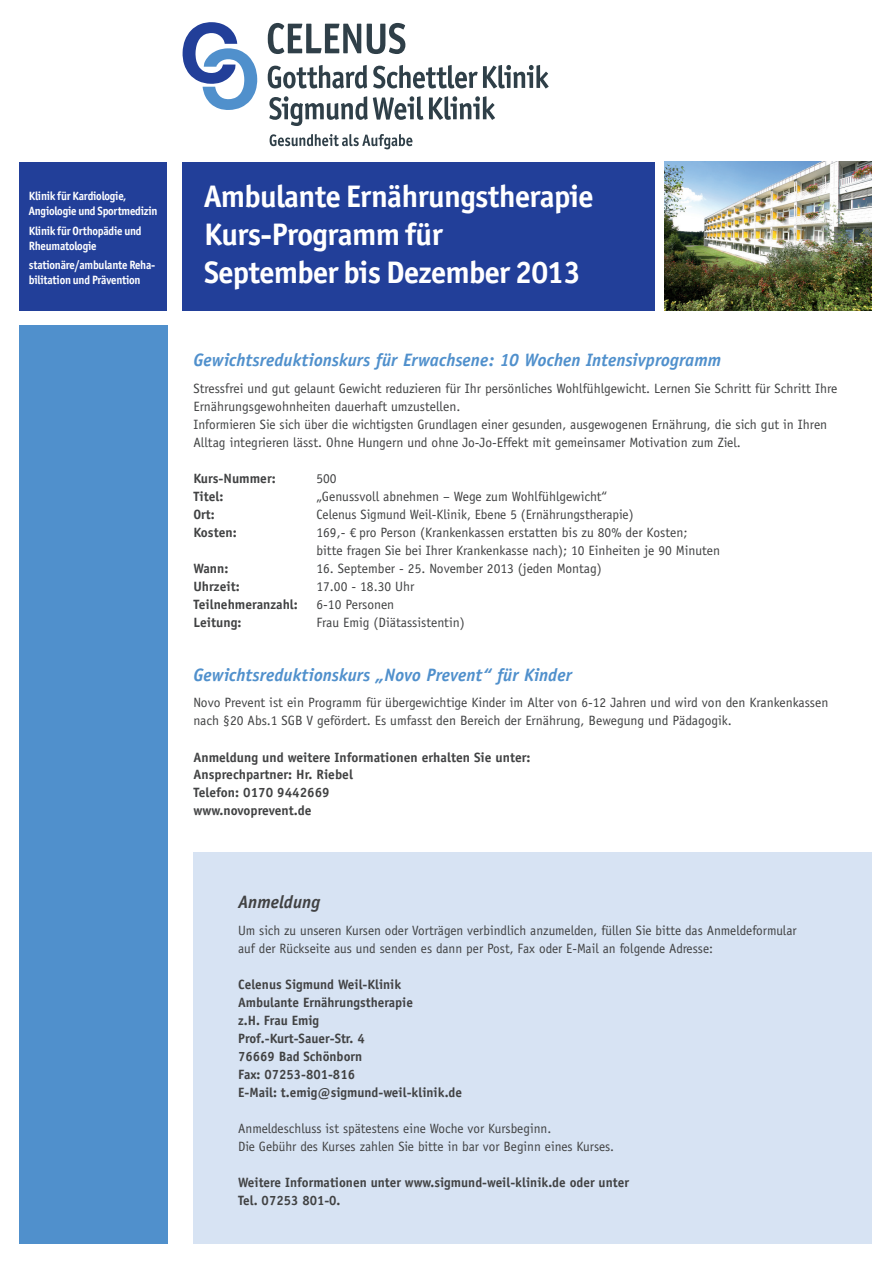
<style>
.page{position:relative;width:893px;height:1263px;background:#fff}
.page>*{position:absolute;margin:0;border:0;box-sizing:border-box;transform-origin:0 0}
.t1{font:700 31.2px/38.4px "Officina Sans ITC Pro";letter-spacing:-.02em;color:#fff}
.t2{font:italic 700 18px "Officina Sans";letter-spacing:.005em;color:#5090cc}
.t3{font:italic 700 18px "Officina Sans";color:#414243}
.t4{font:13.5px/18px "Officina Sans";color:#414243}
.t5{font:700 13.5px/18px "Officina Sans";color:#414243}
.t6{font:700 12px/15px "Officina Sans ITC Pro";letter-spacing:-.02em;color:#fff;scale:.93 1}
.s1{font-family:"Officina Sans ITC Pro"}
</style>
<div class="page">
<div style="left:19px;top:325px;width:149px;height:919px;background:#5090cc"></div>
<div style="left:19px;top:162px;width:148px;height:148px;background:#223f99"></div>
<div style="left:183px;top:162px;width:472px;height:148px;background:#223f99"></div>
<img style="left:665px;top:162px;width:207px;height:148px">
<svg style="left:268px;top:23px;width:93px;height:31px"></svg>
<svg style="left:367px;top:23px;width:38px;height:31px"></svg>
<svg style="left:183px;top:22px;width:74px;height:88px"></svg>
<svg style="left:268px;top:65px;width:99px;height:23px"></svg>
<svg style="left:373px;top:65px;width:176px;height:23px"></svg>
<svg style="left:269px;top:96px;width:154px;height:30px"></svg>
<svg style="left:429px;top:96px;width:66px;height:24px"></svg>
<svg style="left:270px;top:134px;width:142px;height:15px"></svg>
<div style="left:193px;top:853px;width:679px;height:391px;background:#d7e3f3"></div>
<p class="t6" style="left:29px;top:189px;width:140px">Klinik für Kardiologie,<br>Angiologie und Sportmedizin</p>
<p class="t6" style="left:29px;top:223px;width:123px">Klinik für Orthopädie und<br>Rheumatologie</p>
<p class="t6" style="left:29px;top:257px;width:137px">stationäre/ambulante Reha&shy;bilitation und Prävention</p>
<h1 class="t1" style="left:204px;top:176px;width:391px">Ambulante Ernährungstherapie<br>Kurs-Programm für<br>September bis Dezember 2013</h1>
<h2 class="t2" style="left:193px;top:349px;width:529px">Gewichtsreduktionskurs für Erwachsene: 10 Wochen Intensivprogramm</h2>
<p class="t4" style="left:193px;top:379px;width:645px">Stressfrei und gut gelaunt Gewicht reduzieren für Ihr persönliches Wohlfühlgewicht. Lernen Sie Schritt für Schritt Ihre Ernährungsgewohnheiten dauerhaft umzustellen.<br>Informieren Sie sich über die wichtigsten Grundlagen einer gesunden, ausgewogenen Ernährung, die sich gut in Ihren Alltag integrieren lässt. Ohne Hungern und ohne Jo-Jo-Effekt mit gemeinsamer Motivation zum Ziel.</p>
<p class="t5" style="left:193px;top:469px;width:84px">Kurs-Nummer:</p>
<p class="t4" style="left:316px;top:469px;width:22px">500</p>
<p class="t5" style="left:193px;top:487px;width:31px">Titel:</p>
<p class="t4" style="left:316px;top:487px;width:292px">„Genussvoll abnehmen – Wege zum Wohlfühlgewicht“</p>
<p class="t5" style="left:193px;top:505px;width:23px">Ort:</p>
<p class="t4" style="left:316px;top:505px;width:319px">Celenus Sigmund Weil-Klinik, Ebene 5 (Ernährungstherapie)</p>
<p class="t5" style="left:193px;top:523px;width:45px">Kosten:</p>
<p class="t4" style="left:316px;top:523px;width:405px">169,- <span class="s1">€</span> pro Person (Krankenkassen erstatten bis zu 80% der Kosten;<br>bitte fragen Sie bei Ihrer Krankenkasse nach); 10 Einheiten je 90 Minuten</p>
<p class="t5" style="left:193px;top:559px;width:36px">Wann:</p>
<p class="t4" style="left:316px;top:559px;width:287px">16. September - 25. November 2013 (jeden Montag)</p>
<p class="t5" style="left:193px;top:577px;width:48px">Uhrzeit:</p>
<p class="t4" style="left:316px;top:577px;width:99px">17.00 - 18.30 Uhr</p>
<p class="t5" style="left:193px;top:595px;width:106px">Teilnehmeranzahl:</p>
<p class="t4" style="left:316px;top:595px;width:79px">6-10 Personen</p>
<p class="t5" style="left:193px;top:613px;width:49px">Leitung:</p>
<p class="t4" style="left:316px;top:613px;width:150px">Frau Emig (Diätassistentin)</p>
<h2 class="t2" style="left:193px;top:664px;width:380px">Gewichtsreduktionskurs „Novo Prevent“ für Kinder</h2>
<p class="t4" style="left:193px;top:694px;width:636px">Novo Prevent ist ein Programm für übergewichtige Kinder im Alter von 6-12 Jahren und wird von den Krankenkassen nach §20 Abs.1 SGB V gefördert. Es umfasst den Bereich der Ernährung, Bewegung und Pädagogik.</p>
<p class="t5" style="left:193px;top:748px;width:338px">Anmeldung und weitere Informationen erhalten Sie unter:<br>Ansprechpartner: Hr. Riebel<br>Telefon: 0170 9442669<br>www.novoprevent.de</p>
<h2 class="t3" style="left:238px;top:891px;width:84px">Anmeldung</h2>
<p class="t4" style="left:238px;top:921px;width:560px">Um sich zu unseren Kursen oder Vorträgen verbindlich anzumelden, füllen Sie bitte das Anmeldeformular auf der Rückseite aus und senden es dann per Post, Fax oder E-Mail an folgende Adresse:</p>
<p class="t5" style="left:238px;top:975px;width:225px">Celenus Sigmund Weil-Klinik<br>Ambulante Ernährungstherapie<br>z.H. Frau Emig<br>Prof.-Kurt-Sauer-Str. 4<br>76669 Bad Schönborn<br>Fax: 07253-801-816<br>E-Mail: t.emig@sigmund-weil-klinik.de</p>
<p class="t4" style="left:238px;top:1119px;width:377px">Anmeldeschluss ist spätestens eine Woche vor Kursbeginn.<br>Die Gebühr des Kurses zahlen Sie bitte in bar vor Beginn eines Kurses.</p>
<p class="t5" style="left:238px;top:1173px;width:392px">Weitere Informationen unter www.sigmund-weil-klinik.de oder unter<br>Tel. 07253 801-0.</p>
</div>
